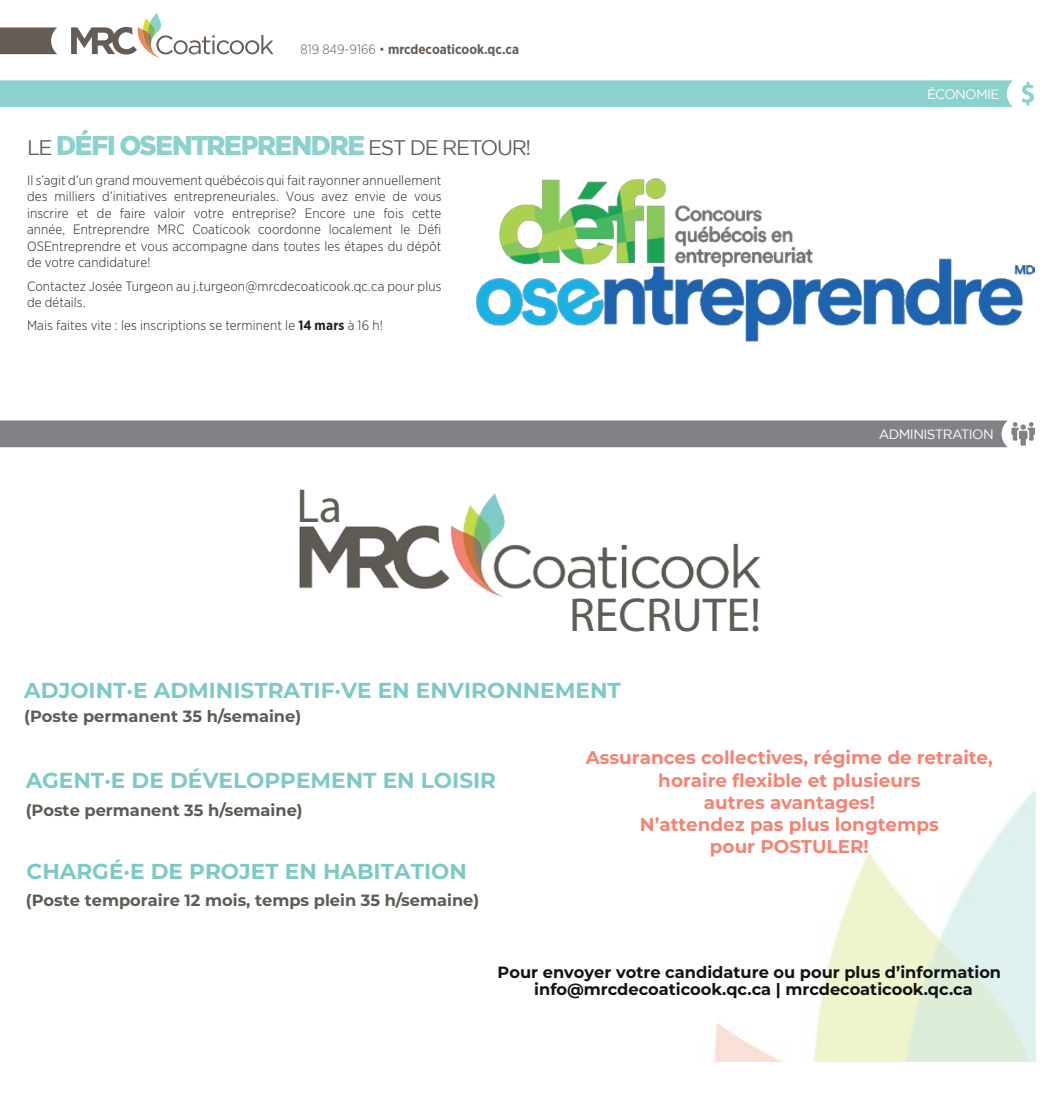
<style>
.page{position:relative;width:1062px;height:1104px;background:#fff}
.page>*{position:absolute;margin:0;border:0;box-sizing:border-box;transform-origin:0 0}
.t1{font:47.85px "Myriad Pro";color:#605d56}
.t2{font:900 27px "Gotham";letter-spacing:-.05em;color:#8bd1cc}
.t3{font:700 21.6px "Montserrat";color:#7cc9c5}
.t4{font:700 18.45px/22px "Montserrat";color:#f48374;text-align:center}
.t5{font:700 16.2px "Montserrat";color:#5e5a54}
.t6{font:700 16.2px/16.8px "Montserrat";color:#111314;text-align:center}
.t7{font:300 13.5px/16.5px "Gotham Narrow";letter-spacing:.01em;color:#231f20;text-align:justify}
.t8{font:700 13.5px "Gotham Narrow";color:#655c56}
.t9{font:13.5px "Gotham";letter-spacing:-.045em;color:#fff}
.s1{font-weight:300}
.s2{font-weight:400;font-size:21px;color:#655c56}
.s3{font-weight:700}
</style>
<div class="page">
<svg style="left:71px;top:13px;width:202px;height:45px"></svg>
<svg style="left:0;top:27px;width:57px;height:27px;background:#726964"></svg>
<div style="left:0;top:80px;width:1013px;height:27px;background:#8bd1cc"></div>
<svg style="left:1022px;top:82px;width:12px;height:23px"></svg>
<img style="left:714px;top:790px;width:321px;height:270px">
<img style="left:299px;top:493px;width:462px;height:104px">
<img style="left:476px;top:178px;width:559px;height:163px">
<div style="left:0;top:420px;width:1035px;height:27px;background:#808285"></div>
<p class="t8" style="left:300px;top:41px;width:220px"><span class="s1">819 849-9166 •</span> mrcdecoaticook.qc.ca</p>
<h2 class="t2" style="left:27px;top:130px;width:506px"><span class="s2">LE</span> DÉFI OSENTREPRENDRE <span class="s2">EST DE RETOUR!</span></h2>
<p class="t7" style="left:27px;top:171px;width:416px">Il s’agit d’un grand mouvement québécois qui fait rayonner annuellement des milliers d’initiatives entrepreneuriales. Vous avez envie de vous inscrire et de faire valoir votre entreprise? Encore une fois cette année, Entreprendre MRC Coaticook coordonne localement le Défi OSEntreprendre et vous accompagne dans toutes les étapes du dépôt de votre candidature!</p>
<p class="t7" style="left:27px;top:277px;width:416px">Contactez Josée Turgeon au j.turgeon@mrcdecoaticook.qc.ca pour plus de détails.</p>
<p class="t7" style="left:27px;top:317px;width:358px">Mais faites vite : les inscriptions se terminent le <span class="s3">14 mars</span> à 16 h!</p>
<h1 class="t1" style="left:297px;top:476px;width:47px">La</h1>
<h1 class="t1" style="left:569px;top:585px;width:193px">RECRUTE!</h1>
<h3 class="t3" style="left:24px;top:674px;width:598px">ADJOINT·E ADMINISTRATIF·VE EN ENVIRONNEMENT</h3>
<p class="t5" style="left:24px;top:704px;width:279px">(Poste permanent 35 h/semaine)</p>
<p class="t9" style="left:927px;top:86px;width:74px">ÉCONOMIE</p>
<p class="t9" style="left:879px;top:426px;width:116px">ADMINISTRATION</p>
<h3 class="t3" style="left:26px;top:765px;width:472px">AGENT·E DE DÉVELOPPEMENT EN LOISIR</h3>
<p class="t5" style="left:26px;top:798px;width:279px">(Poste permanent 35 h/semaine)</p>
<h3 class="t3" style="left:27px;top:855px;width:442px">CHARGÉ·E DE PROJET EN HABITATION</h3>
<p class="t5" style="left:26px;top:888px;width:455px">(Poste temporaire 12 mois, temps plein 35 h/semaine)</p>
<h3 class="t4" style="left:586px;top:745px;width:409px">Assurances collectives, régime de retraite, horaire flexible et plusieurs<br>autres avantages!<br>N’attendez pas plus longtemps<br>pour POSTULER!</h3>
<p class="t6" style="left:498px;top:962px;width:505px">Pour envoyer votre candidature ou pour plus d’information info@mrcdecoaticook.qc.ca | mrcdecoaticook.qc.ca</p>
</div>
